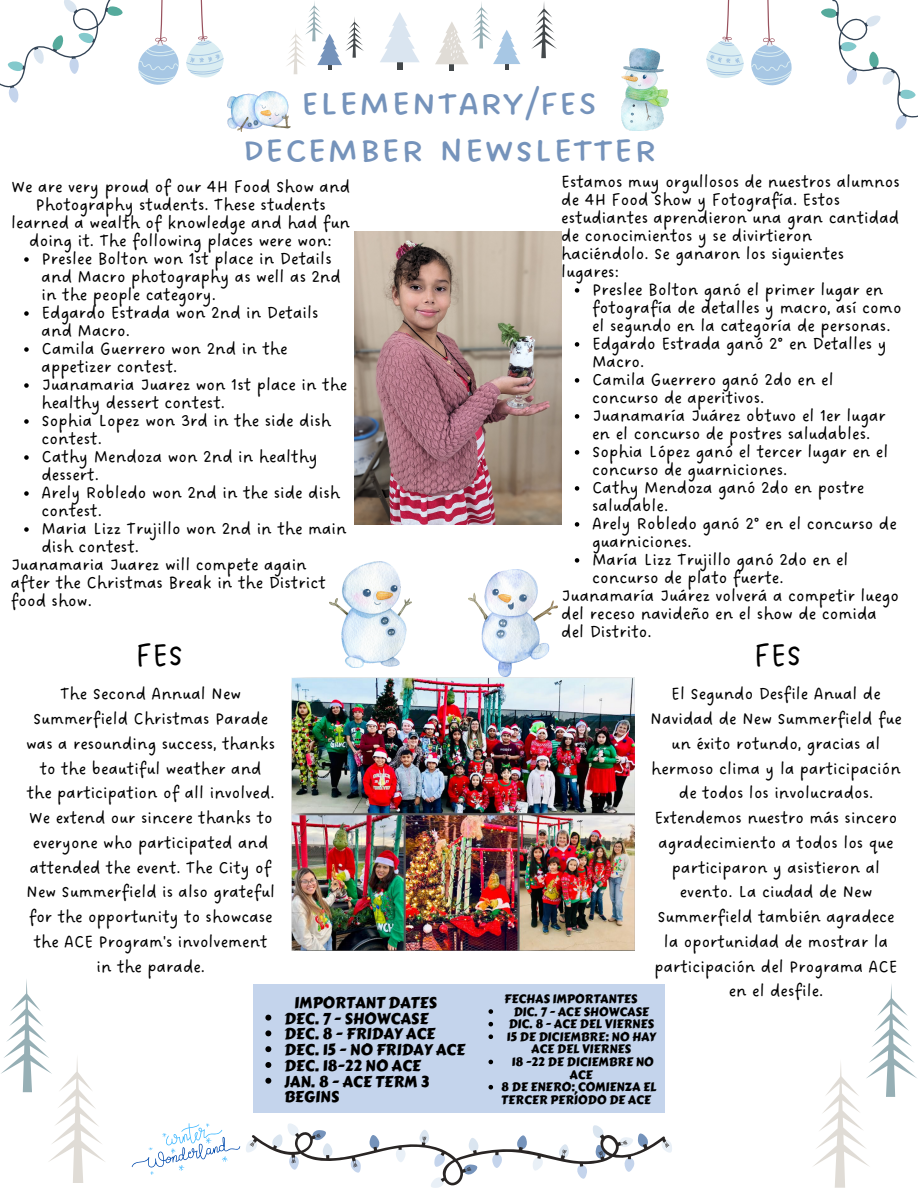
<style>
.page{position:relative;width:918px;height:1188px;background:#fff}
.page>*{position:absolute;margin:0;border:0;box-sizing:border-box;transform-origin:0 0}
.t1{font:48.3px/47.2px "DO All Caps Regular";color:#7593bb;text-align:center}
.t2{font:33px "DO Sans Regular";color:#000}
.t3{font:18.15px/18px "DO Sans Regular";color:#000}
.t4{font:18px/24.8px "DO Sans Regular";color:#000;text-align:center}
.t5{font:15.6px/15.8px "Carter One";color:#000}
.t6{font:12.15px/12.6px "Carter One";color:#000;text-align:center}
</style>
<div class="page">
<svg style="left:0;top:0;width:123px;height:103px"></svg>
<svg style="left:246px;top:1123px;width:426px;height:65px"></svg>
<img style="left:330px;top:562px;width:82px;height:105px">
<img style="left:469px;top:570px;width:89px;height:107px">
<svg style="left:132px;top:1123px;width:108px;height:52px"></svg>
<img style="left:228px;top:92px;width:63px;height:39px">
<img style="left:621px;top:49px;width:48px;height:82px">
<svg style="left:138px;top:0;width:86px;height:85px"></svg>
<svg style="left:821px;top:0;width:97px;height:130px"></svg>
<svg style="left:706px;top:0;width:86px;height:86px"></svg>
<svg style="left:1px;top:979px;width:104px;height:204px"></svg>
<svg style="left:813px;top:984px;width:104px;height:204px"></svg>
<svg style="left:380px;top:12px;width:40px;height:57px"></svg>
<svg style="left:531px;top:2px;width:26px;height:56px"></svg>
<svg style="left:435px;top:2px;width:85px;height:69px"></svg>
<svg style="left:287px;top:1px;width:77px;height:73px"></svg>
<img style="left:354px;top:232px;width:207px;height:293px">
<div style="left:254px;top:985px;width:223px;height:128px;background:#c4d4ec"></div>
<svg style="left:265px;top:1015px;width:6px;height:6px"></svg>
<svg style="left:265px;top:1030px;width:6px;height:6px"></svg>
<svg style="left:265px;top:1046px;width:6px;height:6px"></svg>
<svg style="left:265px;top:1062px;width:6px;height:6px"></svg>
<svg style="left:265px;top:1078px;width:6px;height:6px"></svg>
<div style="left:477px;top:985px;width:187px;height:128px;background:#c4d4ec"></div>
<svg style="left:489px;top:1009px;width:4px;height:5px"></svg>
<svg style="left:489px;top:1022px;width:4px;height:4px"></svg>
<svg style="left:489px;top:1034px;width:4px;height:5px"></svg>
<svg style="left:489px;top:1060px;width:4px;height:4px"></svg>
<svg style="left:489px;top:1085px;width:4px;height:4px"></svg>
<img style="left:291px;top:677px;width:343px;height:274px">
<svg style="left:24px;top:257px;width:5px;height:5px"></svg>
<svg style="left:24px;top:311px;width:5px;height:5px"></svg>
<svg style="left:24px;top:347px;width:5px;height:5px"></svg>
<svg style="left:24px;top:383px;width:5px;height:5px"></svg>
<svg style="left:24px;top:419px;width:5px;height:5px"></svg>
<svg style="left:24px;top:455px;width:5px;height:5px"></svg>
<svg style="left:24px;top:491px;width:5px;height:5px"></svg>
<svg style="left:24px;top:527px;width:5px;height:5px"></svg>
<svg style="left:575px;top:288px;width:4px;height:5px"></svg>
<svg style="left:575px;top:342px;width:4px;height:5px"></svg>
<svg style="left:575px;top:378px;width:4px;height:5px"></svg>
<svg style="left:575px;top:414px;width:4px;height:5px"></svg>
<svg style="left:575px;top:450px;width:4px;height:5px"></svg>
<svg style="left:575px;top:486px;width:4px;height:5px"></svg>
<svg style="left:575px;top:522px;width:4px;height:5px"></svg>
<svg style="left:575px;top:558px;width:4px;height:5px"></svg>
<p class="t1" style="left:242px;top:78px;width:416px">Elementary/FES<br>December Newsletter</p>
<p class="t3" style="left:11px;top:178px;width:341px;text-align:center">We are very proud of our 4H Food Show and Photography students. These students learned a wealth of knowledge and had fun doing it. The following places were won:</p>
<p class="t3" style="left:42px;top:250px;width:301px">Preslee Bolton won 1st place in Details and Macro photography as well as 2nd in the people category.</p>
<p class="t3" style="left:42px;top:304px;width:279px">Edgardo Estrada won 2nd in Details and Macro.</p>
<p class="t3" style="left:42px;top:340px;width:248px">Camila Guerrero won 2nd in the appetizer contest.</p>
<p class="t3" style="left:42px;top:376px;width:308px">Juanamaria Juarez won 1st place in the healthy dessert contest.</p>
<p class="t3" style="left:42px;top:412px;width:291px">Sophia Lopez won 3rd in the side dish contest.</p>
<p class="t3" style="left:42px;top:448px;width:278px">Cathy Mendoza won 2nd in healthy dessert.</p>
<p class="t3" style="left:42px;top:484px;width:300px">Arely Robledo won 2nd in the side dish contest.</p>
<p class="t3" style="left:42px;top:520px;width:307px">Maria Lizz Trujillo won 2nd in the main dish contest.</p>
<p class="t3" style="left:11px;top:556px;width:317px">Juanamaria Juarez will compete again after the Christmas Break in the District food show.</p>
<p class="t3" style="left:561px;top:173px;width:340px">Estamos muy orgullosos de nuestros alumnos de 4H Food Show y Fotografía. Estos estudiantes aprendieron una gran cantidad de conocimientos y se divirtieron haciéndolo. Se ganaron los siguientes lugares:</p>
<p class="t3" style="left:592px;top:281px;width:311px">Preslee Bolton ganó el primer lugar en fotografía de detalles y macro, así como el segundo en la categoría de personas.</p>
<p class="t3" style="left:592px;top:335px;width:296px">Edgardo Estrada ganó 2° en Detalles y<br>Macro.</p>
<p class="t3" style="left:592px;top:371px;width:243px">Camila Guerrero ganó 2do en el concurso de aperitivos.</p>
<p class="t3" style="left:592px;top:407px;width:295px">Juanamaría Juárez obtuvo el 1er lugar en el concurso de postres saludables.</p>
<p class="t3" style="left:592px;top:443px;width:298px">Sophia López ganó el tercer lugar en el concurso de guarniciones.</p>
<p class="t3" style="left:592px;top:479px;width:274px">Cathy Mendoza ganó 2do en postre saludable.</p>
<p class="t3" style="left:592px;top:515px;width:306px">Arely Robledo ganó 2° en el concurso de guarniciones.</p>
<p class="t3" style="left:592px;top:551px;width:258px">María Lizz Trujillo ganó 2do en el concurso de plato fuerte.</p>
<p class="t3" style="left:561px;top:587px;width:339px">Juanamaría Juárez volverá a competir luego del receso navideño en el show de comida del Distrito.</p>
<p class="t2" style="left:136px;top:636px;width:49px">FES</p>
<p class="t2" style="left:754px;top:636px;width:49px">FES</p>
<p class="t4" style="left:26px;top:683px;width:251px">The Second Annual New<br>Summerfield Christmas Parade was a resounding success, thanks to the beautiful weather and the participation of all involved.<br>We extend our sincere thanks to everyone who participated and attended the event. The City of<br>New Summerfield is also grateful for the opportunity to showcase the ACE Program's involvement in the parade.</p>
<p class="t5" style="left:294px;top:995px;width:144px">IMPORTANT DATES</p>
<p class="t5" style="left:284px;top:1010px;width:146px">DEC. 7 - SHOWCASE</p>
<p class="t5" style="left:284px;top:1026px;width:153px">DEC. 8 - FRIDAY ACE</p>
<p class="t5" style="left:284px;top:1042px;width:183px">DEC. 15 - NO FRIDAY ACE</p>
<p class="t5" style="left:284px;top:1058px;width:138px">DEC. 18-22 NO ACE</p>
<p class="t5" style="left:284px;top:1074px;width:147px">JAN. 8 - ACE TERM 3<br>BEGINS</p>
<p class="t4" style="left:650px;top:683px;width:253px">El Segundo Desfile Anual de<br>Navidad de New Summerfield fue un éxito rotundo, gracias al hermoso clima y la participación de todos los involucrados.<br>Extendemos nuestro más sincero agradecimiento a todos los que participaron y asistieron al evento. La ciudad de New<br>Summerfield también agradece la oportunidad de mostrar la participación del Programa ACE en el desfile.</p>
<p class="t6" style="left:504px;top:993px;width:134px">FECHAS IMPORTANTES</p>
<p class="t6" style="left:513px;top:1005px;width:137px">DIC. 7 - ACE SHOWCASE</p>
<p class="t6" style="left:508px;top:1018px;width:147px">DIC. 8 - ACE DEL VIERNES</p>
<p class="t6" style="left:506px;top:1030px;width:151px">15 DE DICIEMBRE: NO HAY<br>ACE DEL VIERNES</p>
<p class="t6" style="left:511px;top:1056px;width:144px">18 -22 DE DICIEMBRE NO<br>ACE</p>
<p class="t6" style="left:501px;top:1081px;width:156px;text-align:left">8 DE ENERO: COMIENZA EL<br>TERCER PERÍODO DE ACE</p>
</div>
